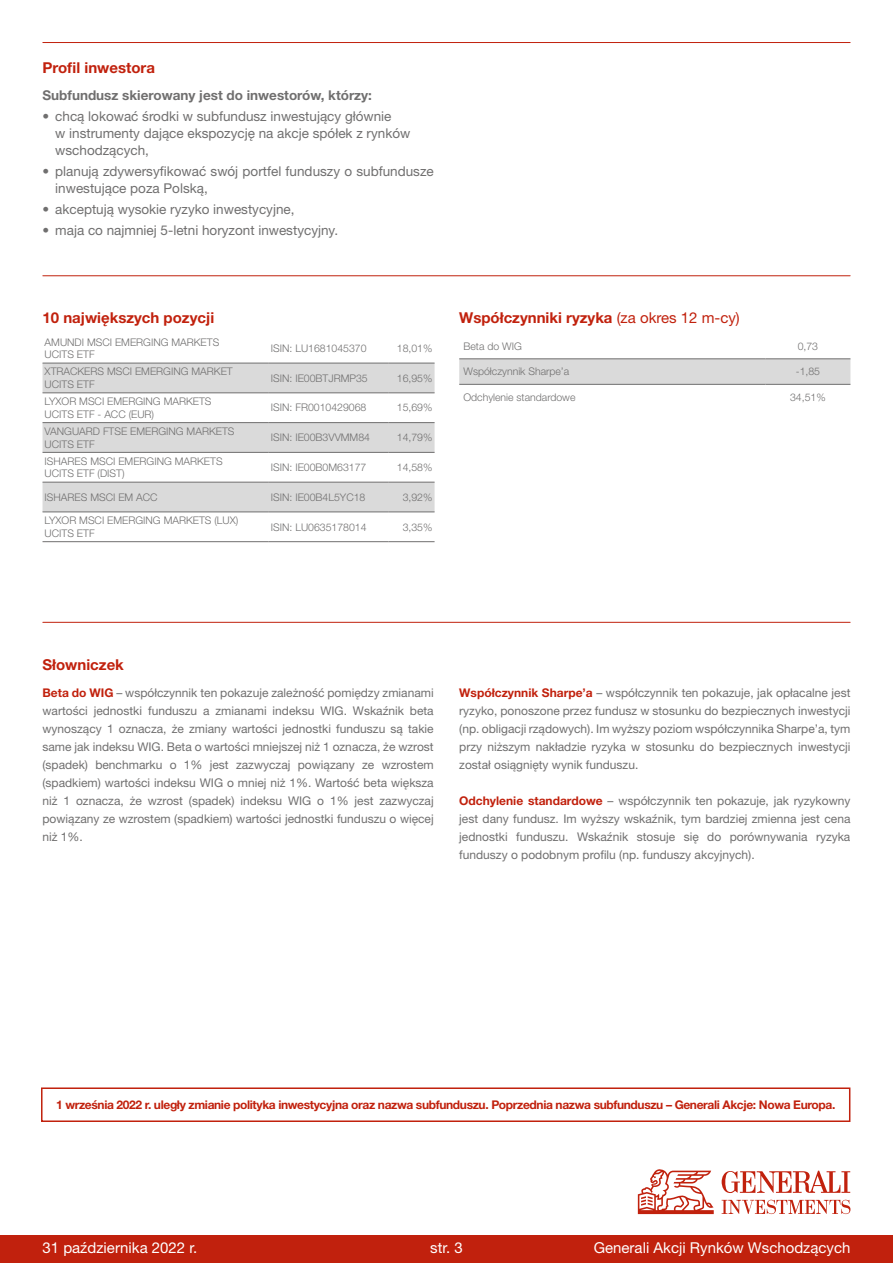
<style>
.page{position:relative;width:893px;height:1263px;background:#fff}
.page>*{position:absolute;margin:0;border:0;box-sizing:border-box;transform-origin:0 0}
.t1{font:700 15px "Helvetica Neue LT Pro";color:#c1210d}
.t2{font:15px "Helvetica Neue LT Pro";color:#fff}
.t3{font:13.5px/16.8px "Helvetica Neue LT Pro";color:#706f6f}
.t4{font:700 13.5px "Helvetica Neue LT Pro";color:#706f6f}
.t5{font:12px/18px "Helvetica Neue LT Pro";color:#706f6f;text-align:justify}
.t6{font:700 12px "Helvetica Neue LT Pro";letter-spacing:-.03em;color:#c1210d}
.t7{font:300 10.5px/12.6px "Helvetica Neue LT Pro";color:#706f6f}
.s1{font-weight:400}
.s2{font-weight:700;color:#c1210d}
</style>
<div class="page">
<hr style="left:43px;top:622px;width:807px;height:1px;background:#c1210d">
<svg style="left:43px;top:362px;width:392px;height:1px"></svg>
<svg style="left:43px;top:364px;width:392px;height:148px;fill:#dadada"></svg>
<hr style="left:43px;top:363px;width:226px;height:1px;background:#706f6f">
<hr style="left:269px;top:363px;width:120px;height:1px;background:#706f6f">
<hr style="left:389px;top:363px;width:46px;height:1px;background:#706f6f">
<hr style="left:43px;top:393px;width:226px;height:1px;background:#706f6f">
<hr style="left:269px;top:393px;width:120px;height:1px;background:#706f6f">
<hr style="left:389px;top:393px;width:46px;height:1px;background:#706f6f">
<hr style="left:43px;top:422px;width:226px;height:1px;background:#706f6f">
<hr style="left:269px;top:422px;width:120px;height:1px;background:#706f6f">
<hr style="left:389px;top:422px;width:46px;height:1px;background:#706f6f">
<hr style="left:43px;top:452px;width:226px;height:1px;background:#706f6f">
<hr style="left:269px;top:452px;width:120px;height:1px;background:#706f6f">
<hr style="left:389px;top:452px;width:46px;height:1px;background:#706f6f">
<hr style="left:43px;top:482px;width:226px;height:1px;background:#706f6f">
<hr style="left:269px;top:482px;width:120px;height:1px;background:#706f6f">
<hr style="left:389px;top:482px;width:46px;height:1px;background:#706f6f">
<hr style="left:43px;top:512px;width:226px;height:1px;background:#706f6f">
<hr style="left:269px;top:512px;width:120px;height:1px;background:#706f6f">
<hr style="left:389px;top:512px;width:46px;height:1px;background:#706f6f">
<hr style="left:43px;top:541px;width:226px;height:1px;background:#706f6f">
<hr style="left:269px;top:541px;width:120px;height:1px;background:#706f6f">
<hr style="left:389px;top:541px;width:46px;height:1px;background:#706f6f">
<hr style="left:43px;top:42px;width:807px;height:1px;background:#c1210d">
<hr style="left:43px;top:275px;width:807px;height:1px;background:#c1210d">
<svg style="left:459px;top:358px;width:391px;height:26px;background:#d6d6d6"></svg>
<hr style="left:459px;top:359px;width:306px;height:1px;background:#706f6f">
<hr style="left:765px;top:359px;width:85px;height:1px;background:#706f6f">
<hr style="left:459px;top:384px;width:306px;height:1px;background:#706f6f">
<hr style="left:765px;top:384px;width:85px;height:1px;background:#706f6f">
<div style="left:41px;top:1087px;width:809px;height:35px;border:2px solid #c1210d"></div>
<div style="left:0;top:1235px;width:893px;height:28px;background:#c1210d"></div>
<svg style="left:638px;top:1169px;width:76px;height:45px"></svg>
<svg style="left:722px;top:1200px;width:128px;height:14px"></svg>
<svg style="left:722px;top:1171px;width:128px;height:22px"></svg>
<p class="t1" style="left:43px;top:58px;width:114px">Profil inwestora</p>
<p class="t4" style="left:43px;top:87px;width:331px">Subfundusz skierowany jest do inwestorów, którzy:</p>
<p class="t3" style="left:55px;top:108px;width:357px;text-indent:-13px">• chcą lokować środki w subfundusz inwestujący głównie<br>w instrumenty dające ekspozycję na akcje spółek z rynków wschodzących,</p>
<p class="t3" style="left:55px;top:162px;width:380px;text-indent:-13px">• planują zdywersyfikować swój portfel funduszy o subfundusze inwestujące poza Polską,</p>
<p class="t3" style="left:43px;top:200px;width:253px">• akceptują wysokie ryzyko inwestycyjne,</p>
<p class="t3" style="left:43px;top:221px;width:297px">• maja co najmniej 5-letni horyzont inwestycyjny.</p>
<p class="t1" style="left:43px;top:308px;width:173px">10 największych pozycji</p>
<p class="t7" style="left:45px;top:335px;width:176px">AMUNDI MSCI EMERGING MARKETS<br>UCITS ETF</p>
<p class="t7" style="left:271px;top:342px;width:97px">ISIN: LU1681045370</p>
<p class="t7" style="left:397px;top:342px;width:37px">18,01%</p>
<p class="t7" style="left:45px;top:365px;width:190px">XTRACKERS MSCI EMERGING MARKET<br>UCITS ETF</p>
<p class="t7" style="left:271px;top:371px;width:98px">ISIN: IE00BTJRMP35</p>
<p class="t7" style="left:397px;top:371px;width:37px">16,95%</p>
<p class="t7" style="left:45px;top:395px;width:168px">LYXOR MSCI EMERGING MARKETS<br>UCITS ETF - ACC (EUR)</p>
<p class="t7" style="left:271px;top:401px;width:97px">ISIN: FR0010429068</p>
<p class="t7" style="left:397px;top:401px;width:37px">15,69%</p>
<p class="t7" style="left:45px;top:425px;width:191px">VANGUARD FTSE EMERGING MARKETS<br>UCITS ETF</p>
<p class="t7" style="left:271px;top:431px;width:101px">ISIN: IE00B3VVMM84</p>
<p class="t7" style="left:397px;top:431px;width:37px">14,79%</p>
<p class="t7" style="left:45px;top:454px;width:179px">ISHARES MSCI EMERGING MARKETS<br>UCITS ETF (DIST)</p>
<p class="t7" style="left:271px;top:461px;width:97px">ISIN: IE00B0M63177</p>
<p class="t7" style="left:397px;top:461px;width:37px">14,58%</p>
<p class="t7" style="left:45px;top:490px;width:115px">ISHARES MSCI EM ACC</p>
<p class="t7" style="left:271px;top:490px;width:96px">ISIN: IE00B4L5YC18</p>
<p class="t7" style="left:403px;top:490px;width:31px">3,92%</p>
<p class="t7" style="left:45px;top:514px;width:195px">LYXOR MSCI EMERGING MARKETS (LUX)<br>UCITS ETF</p>
<p class="t7" style="left:271px;top:520px;width:97px">ISIN: LU0635178014</p>
<p class="t7" style="left:403px;top:520px;width:31px">3,35%</p>
<p class="t1" style="left:459px;top:308px;width:282px">Współczynniki ryzyka <span class="s1">(za okres 12 m-cy)</span></p>
<p class="t7" style="left:463px;top:340px;width:60px">Beta do WIG</p>
<p class="t7" style="left:798px;top:340px;width:22px">0,73</p>
<p class="t7" style="left:463px;top:365px;width:107px">Współczynnik Sharpe’a</p>
<p class="t7" style="left:796px;top:365px;width:26px">-1,85</p>
<p class="t7" style="left:463px;top:391px;width:114px">Odchylenie standardowe</p>
<p class="t7" style="left:790px;top:391px;width:37px">34,51%</p>
<p class="t1" style="left:43px;top:655px;width:83px">Słowniczek</p>
<p class="t5" style="left:43px;top:683px;width:393px"><span class="s2">Beta do WIG</span> – współczynnik ten pokazuje zależność pomiędzy zmianami wartości jednostki funduszu a zmianami indeksu WIG. Wskaźnik beta wynoszący 1 oznacza, że zmiany wartości jednostki funduszu są takie same jak indeksu WIG. Beta o wartości mniejszej niż 1 oznacza, że wzrost (spadek) benchmarku o 1% jest zazwyczaj powiązany ze wzrostem (spadkiem) wartości indeksu WIG o mniej niż 1%. Wartość beta większa niż 1 oznacza, że wzrost (spadek) indeksu WIG o 1% jest zazwyczaj powiązany ze wzrostem (spadkiem) wartości jednostki funduszu o więcej niż 1%.</p>
<p class="t5" style="left:459px;top:683px;width:393px"><span class="s2">Współczynnik Sharpe’a</span> – współczynnik ten pokazuje, jak opłacalne jest ryzyko, ponoszone przez fundusz w stosunku do bezpiecznych inwestycji (np. obligacji rządowych). Im wyższy poziom współczynnika Sharpe’a, tym przy niższym nakładzie ryzyka w stosunku do bezpiecznych inwestycji został osiągnięty wynik funduszu.</p>
<p class="t5" style="left:459px;top:791px;width:393px"><span class="s2">Odchylenie standardowe</span> – współczynnik ten pokazuje, jak ryzykowny jest dany fundusz. Im wyższy wskaźnik, tym bardziej zmienna jest cena jednostki funduszu. Wskaźnik stosuje się do porównywania ryzyka funduszy o podobnym profilu (np. funduszy akcyjnych).</p>
<p class="t6" style="left:56px;top:1097px;width:781px">1 września 2022 r. uległy zmianie polityka inwestycyjna oraz nazwa subfunduszu. Poprzednia nazwa subfunduszu – Generali Akcje: Nowa Europa.</p>
<p class="t2" style="left:43px;top:1238px;width:156px">31 października 2022 r.</p>
<p class="t2" style="left:430px;top:1238px;width:34px">str. 3</p>
<p class="t2" style="left:594px;top:1238px;width:258px">Generali Akcji Rynków Wschodzących</p>
</div>
